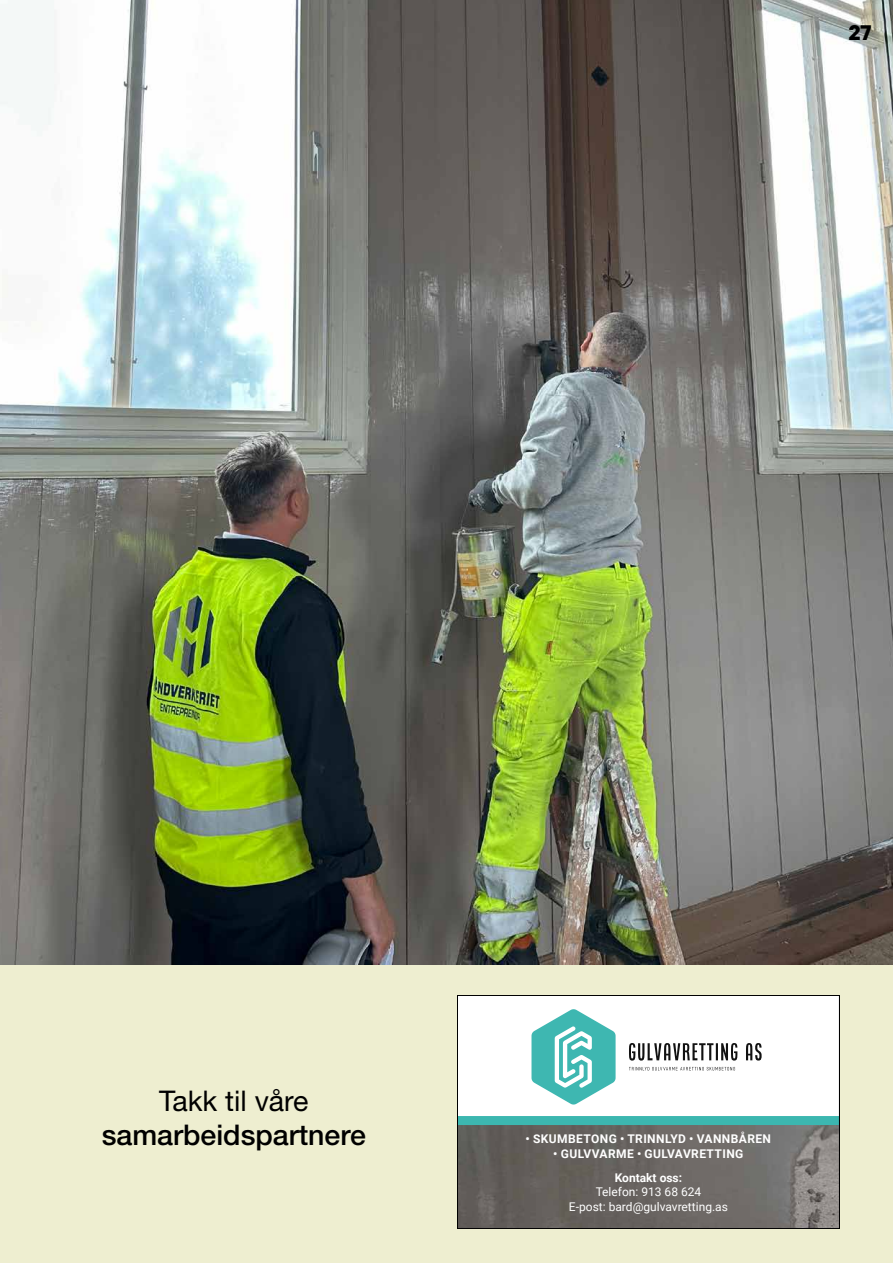
<style>
.page{position:relative;width:893px;height:1263px;background:#fff}
.page>*{position:absolute;margin:0;border:0;box-sizing:border-box;transform-origin:0 0}
.t1{font:500 28.5px "Helvetica Neue LT Std";color:#000}
.t2{font:28.5px "Helvetica Neue LT Std";color:#000}
.t3{font:700 24px "Calibre";color:#000}
.t4{font:700 12px/23.7px "Roboto";letter-spacing:.035em;color:#fff;text-align:center}
.t5{font:12px/14.4px "Roboto";color:#fff;text-align:center}
</style>
<div class="page">
<div style="left:0;top:961px;width:893px;height:302px;background:#eeeed0"></div>
<div style="left:457px;top:995px;width:383px;height:234px;background:#fff"></div>
<img style="left:459px;top:1125px;width:379px;height:102px">
<svg style="left:531px;top:1009px;width:85px;height:95px"></svg>
<svg style="left:629px;top:1043px;width:133px;height:17px"></svg>
<svg style="left:629px;top:1067px;width:106px;height:3px"></svg>
<div style="left:457px;top:1116px;width:383px;height:9px;background:#3cb7b0"></div>
<div style="left:457px;top:995px;width:383px;height:234px;border:1px solid #000"></div>
<img style="left:0;top:0;width:893px;height:965px">
<h2 class="t3" style="left:849px;top:18px;width:24px">27</h2>
<h1 class="t2" style="left:159px;top:1084px;width:151px">Takk til våre</h1>
<h1 class="t1" style="left:102px;top:1118px;width:265px">samarbeidspartnere</h1>
<p class="t4" style="left:526px;top:1126px;width:247px">• SKUMBETONG • TRINNLYD • VANNBÅREN</p>
<p class="t4" style="left:553px;top:1141px;width:192px">• GULVVARME • GULVAVRETTING<br>Kontakt oss:</p>
<p class="t5" style="left:569px;top:1184px;width:160px">Telefon: 913 68 624<br>E-post: bard@gulvavretting.as</p>
</div>
